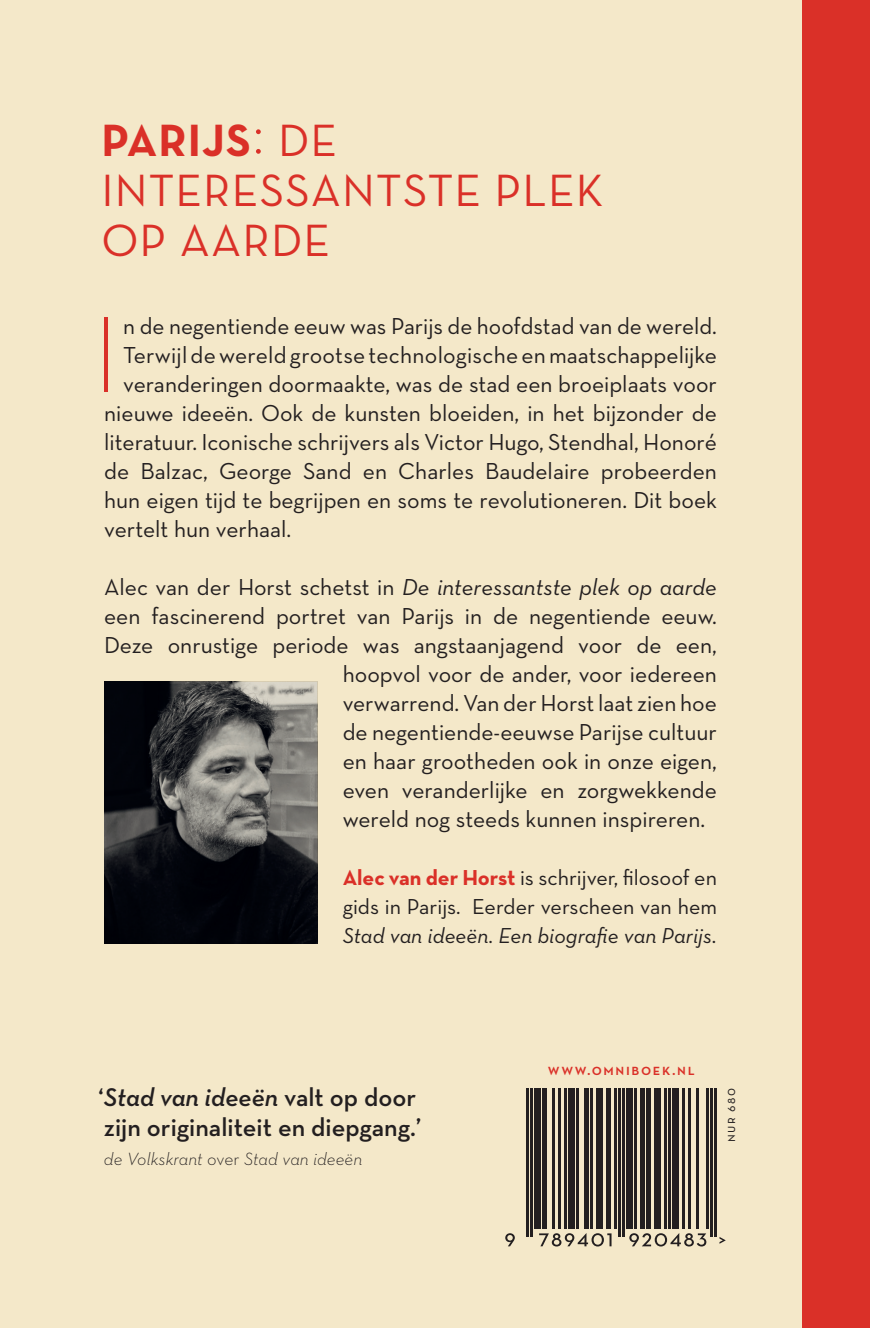
<style>
.page{position:relative;width:870px;height:1328px;background:#fff}
.page>*{position:absolute;margin:0;border:0;box-sizing:border-box;transform-origin:0 0}
.t1{font:300 108.8px "Neutra Disp";color:#da3028}
.t2{font:46px/50px "Neutra Text";letter-spacing:.025em;color:#da3028}
.t3{font:600 26px/30px "Neutra Text";color:#231f20}
.t4{font:23.6px "Neutra Text";color:#231f20}
.t5{font:italic 23.6px "Neutra Text";color:#231f20}
.t6{font:22px/29px "Neutra Text";color:#231f20;text-align:justify}
.t7{font:italic 300 18px "Neutra Text";color:#231f20}
.t8{font:16px "Neutra Text Demi SC";letter-spacing:.1em;color:#da3028}
.t9{font:14px "Neutra Text Book SC";letter-spacing:.1em;color:#231f20}
.s1{font-weight:700}
.s2{font-family:"Neutra Disp";font-weight:300;font-size:86px}
.s3{font-style:normal}
.s4{font-weight:700;color:#da3028}
.s5{font-style:italic}
</style>
<div class="page">
<div style="left:0;top:0;width:869px;height:1327px;background:#f4e8c9"></div>
<div style="left:801px;top:0;width:68px;height:1327px;background:#da3028"></div>
<hr style="left:526px;top:1088px;width:2px;height:148px;background:#231f20">
<hr style="left:530px;top:1088px;width:2px;height:148px;background:#231f20">
<div style="left:534px;top:1088px;width:6px;height:140px;background:#231f20"></div>
<hr style="left:542px;top:1088px;width:4px;height:140px;background:#231f20">
<hr style="left:552px;top:1088px;width:2px;height:140px;background:#231f20">
<hr style="left:558px;top:1088px;width:2px;height:140px;background:#231f20">
<hr style="left:564px;top:1088px;width:2px;height:140px;background:#231f20">
<div style="left:568px;top:1088px;width:6px;height:140px;background:#231f20"></div>
<hr style="left:576px;top:1088px;width:2px;height:140px;background:#231f20">
<hr style="left:584px;top:1088px;width:4px;height:140px;background:#231f20">
<hr style="left:590px;top:1088px;width:2px;height:140px;background:#231f20">
<div style="left:596px;top:1088px;width:6px;height:140px;background:#231f20"></div>
<hr style="left:606px;top:1088px;width:4px;height:140px;background:#231f20">
<hr style="left:614px;top:1088px;width:2px;height:140px;background:#231f20">
<hr style="left:618px;top:1088px;width:2px;height:148px;background:#231f20">
<hr style="left:622px;top:1088px;width:2px;height:148px;background:#231f20">
<div style="left:626px;top:1088px;width:6px;height:140px;background:#231f20"></div>
<hr style="left:634px;top:1088px;width:2px;height:140px;background:#231f20">
<hr style="left:640px;top:1088px;width:4px;height:140px;background:#231f20">
<hr style="left:646px;top:1088px;width:4px;height:140px;background:#231f20">
<div style="left:654px;top:1088px;width:6px;height:140px;background:#231f20"></div>
<hr style="left:664px;top:1088px;width:2px;height:140px;background:#231f20">
<hr style="left:668px;top:1088px;width:2px;height:140px;background:#231f20">
<div style="left:672px;top:1088px;width:6px;height:140px;background:#231f20"></div>
<hr style="left:682px;top:1088px;width:2px;height:140px;background:#231f20">
<hr style="left:688px;top:1088px;width:2px;height:140px;background:#231f20">
<hr style="left:696px;top:1088px;width:2px;height:140px;background:#231f20">
<hr style="left:706px;top:1088px;width:2px;height:140px;background:#231f20">
<hr style="left:710px;top:1088px;width:2px;height:148px;background:#231f20">
<hr style="left:714px;top:1088px;width:2px;height:148px;background:#231f20">
<svg style="left:505px;top:1233px;width:9px;height:13px"></svg>
<svg style="left:539px;top:1233px;width:72px;height:13px"></svg>
<svg style="left:629px;top:1233px;width:77px;height:13px"></svg>
<svg style="left:719px;top:1237px;width:6px;height:6px"></svg>
<img style="left:104px;top:681px;width:213px;height:262px">
<h2 class="t2" style="left:101px;top:115px;width:504px"><span class="s1">PARIJS</span><span class="s2">:</span> DE<br>INTERESSANTSTE PLEK<br>OP AARDE</h2>
<h1 class="t1" style="left:93px;top:296px;width:27px">I</h1>
<p class="t4" style="left:123px;top:311px;width:595px">n de negentiende eeuw was Parijs de hoofdstad van de wereld.</p>
<p class="t4" style="left:123px;top:340px;width:595px">Terwijl de wereld grootse technologische en maatschappelijke</p>
<p class="t4" style="left:123px;top:369px;width:595px">veranderingen doormaakte, was de stad een broeiplaats voor</p>
<p class="t4" style="left:104px;top:398px;width:614px">nieuwe ideeën. Ook de kunsten bloeiden, in het bijzonder de</p>
<p class="t4" style="left:104px;top:427px;width:614px">literatuur. Iconische schrijvers als Victor Hugo, Stendhal, Honoré</p>
<p class="t4" style="left:104px;top:456px;width:614px">de Balzac, George Sand en Charles Baudelaire probeerden</p>
<p class="t4" style="left:104px;top:485px;width:614px">hun eigen tijd te begrijpen en soms te revolutioneren. Dit boek</p>
<p class="t4" style="left:104px;top:514px;width:189px">vertelt hun verhaal.</p>
<p class="t5" style="left:104px;top:572px;width:614px"><span class="s3">Alec van der Horst schetst in</span> De interessantste plek op aarde</p>
<p class="t4" style="left:104px;top:601px;width:614px">een fascinerend portret van Parijs in de negentiende eeuw.</p>
<p class="t4" style="left:104px;top:630px;width:614px">Deze onrustige periode was angstaanjagend voor de een,</p>
<p class="t4" style="left:342px;top:659px;width:376px">hoopvol voor de ander, voor iedereen</p>
<p class="t4" style="left:342px;top:688px;width:376px">verwarrend. Van der Horst laat zien hoe</p>
<p class="t4" style="left:342px;top:717px;width:376px">de negentiende-eeuwse Parijse cultuur</p>
<p class="t4" style="left:342px;top:746px;width:376px">en haar grootheden ook in onze eigen,</p>
<p class="t4" style="left:342px;top:775px;width:376px">even veranderlijke en zorgwekkende</p>
<p class="t4" style="left:342px;top:804px;width:364px">wereld nog steeds kunnen inspireren.</p>
<p class="t6" style="left:342px;top:862px;width:376px"><span class="s4">Alec van der Horst</span> is schrijver, filosoof en gids in Parijs. Eerder verscheen van hem <span class="s5">Stad van ideeën. Een biografie van Parijs</span>.</p>
<p class="t3" style="left:98px;top:1082px;width:325px">‘<span class="s5">Stad van ideeën</span> valt op door zijn originaliteit en diepgang.’</p>
<p class="t7" style="left:104px;top:1148px;width:259px">de Volkskrant <span class="s3">over</span> Stad van ideeën</p>
<p class="t8" style="left:547px;top:1059px;width:148px">www.omniboek.nl</p>
<p class="t9" style="left:721px;top:1142px;width:56px;rotate:-90deg">nur 680</p>
</div>
